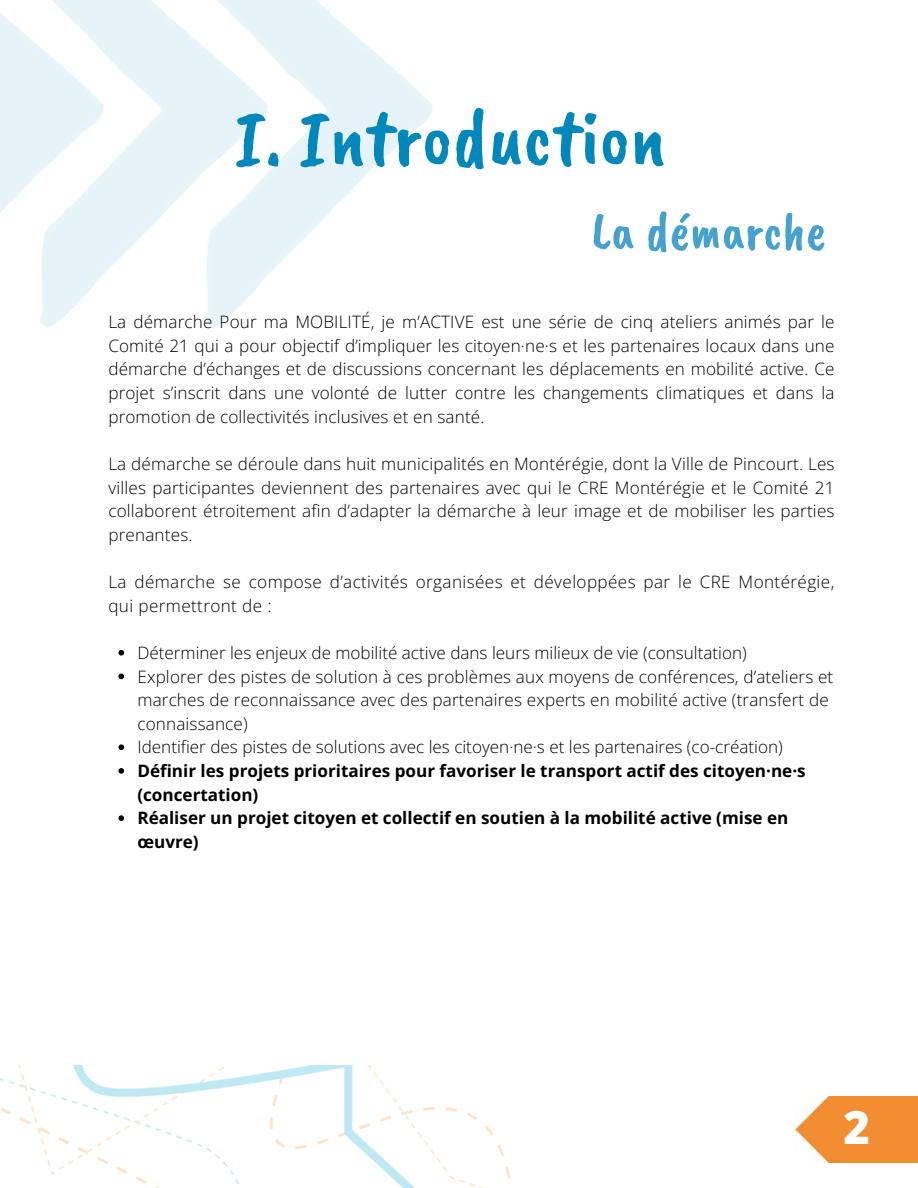
<style>
.page{position:relative;width:918px;height:1188px;background:#fff}
.page>*{position:absolute;margin:0;border:0;box-sizing:border-box;transform-origin:0 0}
.t1{font:81px "Caveat Brush";color:#0087bc}
.t2{font:54px "Caveat Brush";color:#45a1cf}
.t3{font:800 45.45px "Open Sans";color:#fff}
.t4{font:300 17.1px/23.7px "Open Sans";letter-spacing:.01em;color:#000}
.t5{font:700 17.1px/23.7px "Open Sans";color:#000}
</style>
<div class="page">
<img style="left:0;top:0;width:433px;height:328px">
<div style="left:835px;top:1096px;width:83px;height:67px;background:#f28d31"></div>
<img style="left:0;top:1065px;width:835px;height:123px">
<svg style="left:118px;top:650px;width:6px;height:6px"></svg>
<svg style="left:118px;top:674px;width:6px;height:5px"></svg>
<svg style="left:118px;top:744px;width:6px;height:6px"></svg>
<svg style="left:118px;top:768px;width:6px;height:6px"></svg>
<svg style="left:118px;top:815px;width:6px;height:6px"></svg>
<p class="t1" style="left:235px;top:86px;width:433px">I. Introduction</p>
<p class="t2" style="left:592px;top:197px;width:236px">La démarche</p>
<p class="t4" style="left:108px;top:310px;width:728px;text-align:justify">La démarche Pour ma MOBILITÉ, je m’ACTIVE est une série de cinq ateliers animés par le Comité 21 qui a pour objectif d’impliquer les citoyen·ne·s et les partenaires locaux dans une démarche d’échanges et de discussions concernant les déplacements en mobilité active. Ce projet s’inscrit dans une volonté de lutter contre les changements climatiques et dans la promotion de collectivités inclusives et en santé.</p>
<p class="t4" style="left:108px;top:451px;width:728px;text-align:justify">La démarche se déroule dans huit municipalités en Montérégie, dont la Ville de Pincourt. Les villes participantes deviennent des partenaires avec qui le CRE Montérégie et le Comité 21 collaborent étroitement afin d’adapter la démarche à leur image et de mobiliser les parties prenantes.</p>
<p class="t4" style="left:108px;top:570px;width:727px">La démarche se compose d’activités organisées et développées par le CRE Montérégie, qui permettront de :</p>
<p class="t4" style="left:137px;top:640px;width:611px">Déterminer les enjeux de mobilité active dans leurs milieux de vie (consultation)</p>
<p class="t4" style="left:137px;top:664px;width:697px">Explorer des pistes de solution à ces problèmes aux moyens de conférences, d’ateliers et marches de reconnaissance avec des partenaires experts en mobilité active (transfert de connaissance)</p>
<p class="t4" style="left:137px;top:735px;width:647px">Identifier des pistes de solutions avec les citoyen·ne·s et les partenaires (co-création)</p>
<p class="t5" style="left:137px;top:759px;width:670px">Définir les projets prioritaires pour favoriser le transport actif des citoyen·ne·s (concertation)</p>
<p class="t5" style="left:137px;top:806px;width:652px">Réaliser un projet citoyen et collectif en soutien à la mobilité active (mise en œuvre)</p>
<p class="t3" style="left:844px;top:1096px;width:28px">2</p>
</div>
